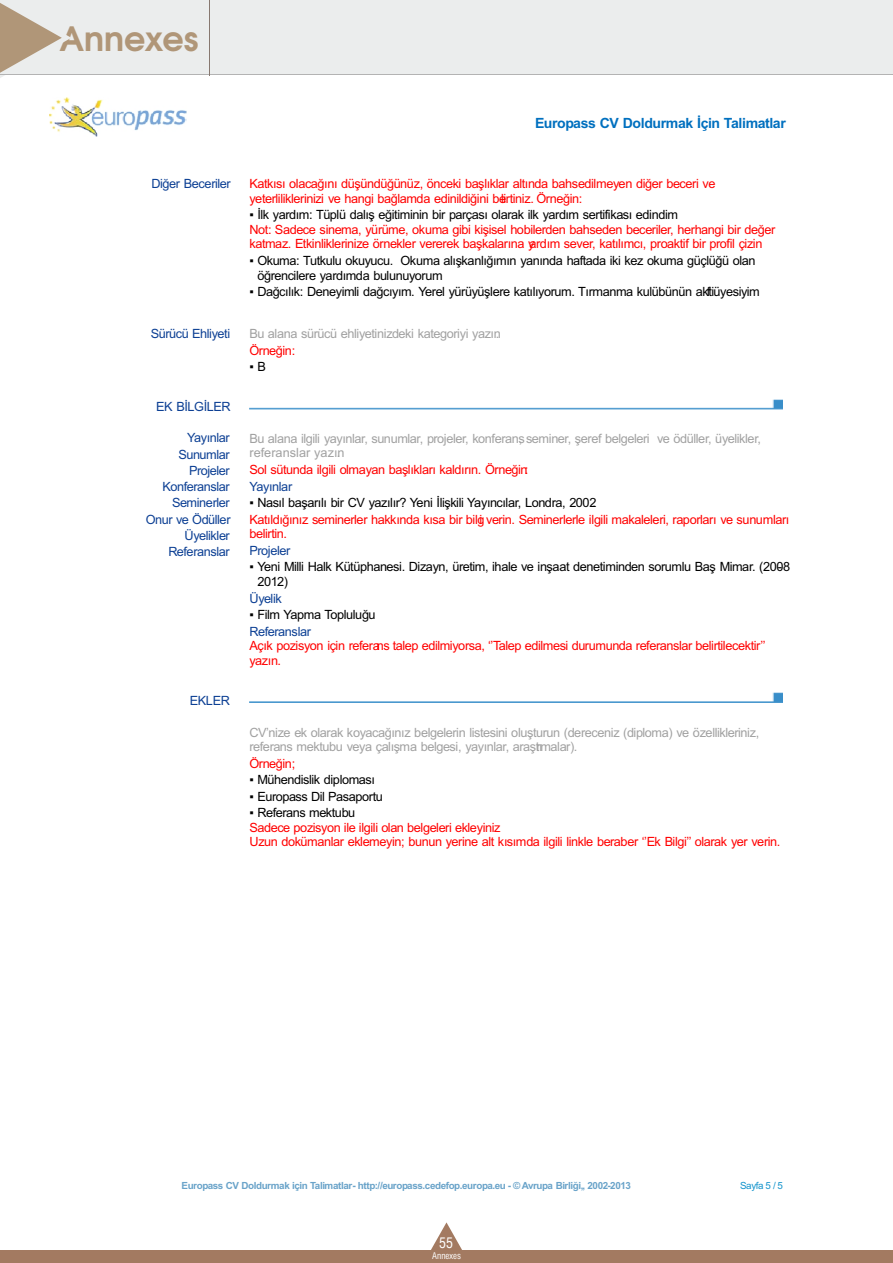
<style>
.page{position:relative;width:893px;height:1263px;background:#fff}
.page>*{position:absolute;margin:0;border:0;box-sizing:border-box;transform-origin:0 0}
.t1{font:700 33.45px "Te X Gyre Adventor";color:#b09678}
.t2{font:14.25px "Halvett Condensed";color:#fff}
.t3{font:700 14.1px "Arial";letter-spacing:-.025em;color:#0070bf}
.t4{font:12.75px/14.7px "Arial";letter-spacing:-.035em;color:#f00}
.t5{font:12.75px/14.5px "Arial";letter-spacing:-.035em;color:#000}
.t6{font:12.75px/14.7px "Arial";letter-spacing:-.035em;color:#a1a1a1}
.t7{font:12.75px/16.2px "Arial";letter-spacing:-.035em;color:#0d4094;text-align:right}
.t8{font:12.75px "Segoe UI";color:#000}
.t9{font:700 9.9px "Arial";letter-spacing:-.04em;color:#69a3c9}
.t10{font:9.9px "Arial";letter-spacing:-.045em;color:#1494cc}
.t11{font:9px "Halvett Condensed";color:#fff}
.s1{font-family:"Segoe UI";color:#000}
.s2{color:#000}
.s3{font-family:"Segoe UI"}
.s4{font-family:"Arial"}
.s5{color:#0d4094}
</style>
<div class="page">
<img style="left:49px;top:97px;width:138px;height:40px">
<img style="left:250px;top:399px;width:533px;height:10px">
<img style="left:250px;top:693px;width:533px;height:10px">
<svg style="left:431px;top:1222px;width:31px;height:28px"></svg>
<div style="left:0;top:1250px;width:893px;height:13px;background:#a37a61"></div>
<div style="left:0;top:0;width:893px;height:74px;background:#ebeded"></div>
<svg style="left:0;top:3px;width:62px;height:75px"></svg>
<hr style="left:0;top:74px;width:893px;height:1px;background:#b3b3b3">
<hr style="left:209px;top:0;width:1px;height:75px;background:#877870">
<h1 class="t1" style="left:59px;top:23px;width:141px">Annexes</h1>
<p class="t3" style="left:535px;top:118px;width:252px">Europass CV Doldurmak İçin Talimatlar</p>
<p class="t7" style="left:152px;top:176px;width:81px">Diğer Beceriler</p>
<p class="t4" style="left:249px;top:177px;width:467px">Katkısı olacağını düşündüğünüz, önceki başlıklar altında bahsedilmeyen diğer beceri ve yeterliliklerinizi ve hangi bağlamda edinildiğini belirtiniz. Örneğin:</p>
<p class="t4" style="left:249px;top:208px;width:527px"><span class="s1">▪</span> <span class="s2">İlk yardım: Tüplü dalış eğitiminin bir parçası olarak ilk yardım sertifikası edindim<br></span>Not: Sadece sinema, yürüme, okuma gibi kişisel hobilerden bahseden beceriler, herhangi bir değer katmaz. Etkinliklerinize örnekler vererek başkalarına yardım sever, katılımcı, proaktif bir profil çizin</p>
<p class="t5" style="left:257px;top:254px;width:500px;text-indent:-8px"><span class="s3">▪</span> Okuma: Tutkulu okuyucu. Okuma alışkanlığımın yanında haftada iki kez okuma güçlüğü olan öğrencilere yardımda bulunuyorum</p>
<p class="t5" style="left:249px;top:285px;width:512px"><span class="s3">▪</span> Dağcılık: Deneyimli dağcıyım. Yerel yürüyüşlere katılıyorum. Tırmanma kulübünün akftiüyesiyim</p>
<p class="t7" style="left:151px;top:326px;width:81px">Sürücü Ehliyeti</p>
<p class="t6" style="left:249px;top:327px;width:253px">Bu alana sürücü ehliyetinizdeki kategoriyi yazın.</p>
<p class="t4" style="left:249px;top:344px;width:47px">Örneğin:</p>
<p class="t8" style="left:249px;top:362px;width:18px">▪ <span class="s4">B</span></p>
<p class="t7" style="left:156px;top:399px;width:76px">EK BİLGİLER</p>
<p class="t7" style="left:146px;top:431px;width:86px">Yayınlar<br>Sunumlar<br>Projeler<br>Konferanslar<br>Seminerler<br>Onur ve Ödüller<br>Üyelikler<br>Referanslar</p>
<p class="t6" style="left:249px;top:432px;width:513px">Bu alana ilgili yayınlar, sunumlar, projeler, konferans, seminer, şeref belgeleri ve ödüller, üyelikler, referanslar yazın.</p>
<p class="t4" style="left:249px;top:463px;width:280px">Sol sütunda ilgili olmayan başlıkları kaldırın. Örneğin:</p>
<p class="t7" style="left:249px;top:479px;width:44px">Yayınlar</p>
<p class="t4" style="left:249px;top:495px;width:541px;line-height:16.6px"><span class="s1">▪</span> <span class="s2">Nasıl başarılı bir CV yazılır? Yeni İlişkili Yayıncılar, Londra, 2002.<br></span>Katıldığınız seminerler hakkında kısa bir bilgi verin. Seminerlerle ilgili makaleleri, raporları ve sunumları</p>
<p class="t4" style="left:249px;top:528px;width:39px">belirtin.</p>
<p class="t7" style="left:249px;top:543px;width:42px">Projeler</p>
<p class="t5" style="left:257px;top:561px;width:534px;text-indent:-8px"><span class="s3">▪</span> Yeni Milli Halk Kütüphanesi. Dizayn, üretim, ihale ve inşaat denetiminden sorumlu Baş Mimar. (200-8<br>2012)</p>
<p class="t7" style="left:249px;top:591px;width:34px">Üyelik</p>
<p class="t5" style="left:249px;top:607px;width:128px;line-height:16.6px"><span class="s3">▪</span> Film Yapma Topluluğu<br><span class="s5">Referanslar</span></p>
<p class="t4" style="left:249px;top:640px;width:518px">Açık pozisyon için referans talep edilmiyorsa, ‘’Talep edilmesi durumunda referanslar belirtilecektir’’ yazın.</p>
<p class="t7" style="left:190px;top:693px;width:41px">EKLER</p>
<p class="t6" style="left:249px;top:726px;width:511px">CV’nize ek olarak koyacağınız belgelerin listesini oluşturun (dereceniz (diploma) ve özellikleriniz, referans mektubu veya çalışma belgesi, yayınlar, araştrımalar).</p>
<p class="t4" style="left:249px;top:757px;width:47px">Örneğin;</p>
<p class="t5" style="left:249px;top:774px;width:127px"><span class="s3">▪</span> Mühendislik diploması</p>
<p class="t5" style="left:249px;top:790px;width:135px"><span class="s3">▪</span> Europass Dil Pasaportu</p>
<p class="t4" style="left:249px;top:806px;width:532px"><span class="s1">▪</span> <span class="s2">Referans mektubu<br></span>Sadece pozisyon ile ilgili olan belgeleri ekleyiniz<br>Uzun dokümanlar eklemeyin; bunun yerine alt kısımda ilgili linkle beraber ‘’Ek Bilgi’’ olarak yer verin.</p>
<p class="t9" style="left:182px;top:1182px;width:451px">Europass CV Doldurmak için Talimatlar- http://europass.cedefop.europa.eu - © Avrupa Birliği,, 2002-2013</p>
<p class="t10" style="left:740px;top:1182px;width:44px">Sayfa 5 / 5</p>
<p class="t2" style="left:439px;top:1234px;width:16px">55</p>
<p class="t11" style="left:432px;top:1251px;width:30px">Annexes</p>
</div>
